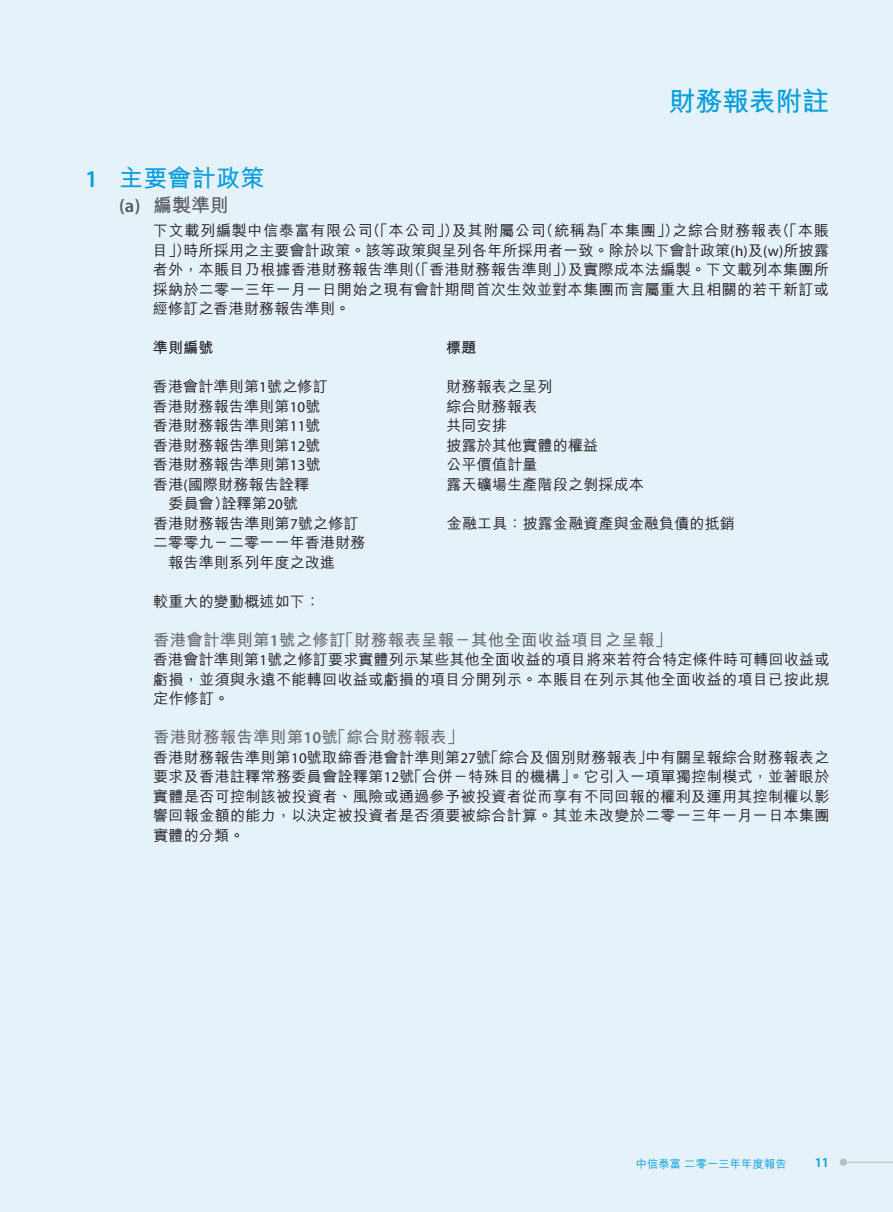
<style>
.page{position:relative;width:893px;height:1212px;background:#e6f2fa}
.page>*{position:absolute;margin:0;border:0;box-sizing:border-box;transform-origin:0 0}
.t1{font:700 27px "M Hei HK";letter-spacing:-.015em;color:#069ddc}
.t2{font:700 24px "M Hei HK";letter-spacing:.01em;color:#069ddc}
.t3{font:700 18.75px "M Hei HK";color:#57585a}
.t4{font:700 16.5px "M Hei HK";letter-spacing:.01em;color:#6c6d70}
.t5{font:500 15px/19.5px "M Hei HK";letter-spacing:.015em;color:#231f20;text-align:justify}
.t6{font:700 15px "M Hei HK";letter-spacing:.01em;color:#231f20}
.t7{font:600 13.5px "Myriad Pro";color:#069ddc}
.t8{font:500 11.25px "M Hei HK";letter-spacing:.015em;color:#069ddc}
.s1{font-family:"Myriad Pro";font-weight:600}
.s2{font-family:"Myriad Pro";font-weight:400}
</style>
<div class="page">
<hr style="left:842px;top:1162px;width:51px;height:1px;background:#bcbdc0">
<div style="left:840px;top:1158px;width:7px;height:8px;background:#bcbdc0;border-radius:50%"></div>
<h1 class="t1" style="left:669px;top:82px;width:162px">財務報表附註</h1>
<p class="t2" style="left:85px;top:161px;width:181px"><span class="s1">1</span> 主要會計政策</p>
<p class="t3" style="left:119px;top:192px;width:111px"><span class="s1">(a)</span> 編製準則</p>
<p class="t5" style="left:153px;top:220px;width:678px">下文載列編製中信泰富有限公司（「本公司」）及其附屬公司（統稱為「本集團」）之綜合財務報表（「本賬目」）時所採用之主要會計政策。該等政策與呈列各年所採用者一致。除於以下會計政策<span class="s2">(h)</span>及<span class="s2">(w)</span>所披露者外，本賬目乃根據香港財務報告準則（「香港財務報告準則」）及實際成本法編製。下文載列本集團所採納於二零一三年一月一日開始之現有會計期間首次生效並對本集團而言屬重大且相關的若干新訂或經修訂之香港財務報告準則。</p>
<p class="t6" style="left:153px;top:337px;width:62px">準則編號</p>
<p class="t6" style="left:446px;top:337px;width:32px">標題</p>
<p class="t5" style="left:153px;top:376px;width:176px">香港會計準則第<span class="s2">1</span>號之修訂</p>
<p class="t5" style="left:446px;top:376px;width:108px">財務報表之呈列</p>
<p class="t5" style="left:153px;top:395px;width:169px">香港財務報告準則第<span class="s2">10</span>號</p>
<p class="t5" style="left:446px;top:395px;width:92px">綜合財務報表</p>
<p class="t5" style="left:153px;top:415px;width:169px">香港財務報告準則第<span class="s2">11</span>號</p>
<p class="t5" style="left:446px;top:415px;width:62px">共同安排</p>
<p class="t5" style="left:153px;top:434px;width:169px">香港財務報告準則第<span class="s2">12</span>號</p>
<p class="t5" style="left:446px;top:434px;width:153px">披露於其他實體的權益</p>
<p class="t5" style="left:153px;top:454px;width:169px">香港財務報告準則第<span class="s2">13</span>號</p>
<p class="t5" style="left:447px;top:454px;width:92px">公平價值計量</p>
<p class="t5" style="left:153px;top:473px;width:158px">香港<span class="s2">(</span>國際財務報告詮釋</p>
<p class="t5" style="left:447px;top:473px;width:199px">露天礦場生產階段之剝採成本</p>
<p class="t5" style="left:153px;top:493px;width:207px;text-indent:15px">委員會）詮釋第<span class="s2">20</span>號<br>香港財務報告準則第<span class="s2">7</span>號之修訂</p>
<p class="t5" style="left:447px;top:512px;width:290px">金融工具：披露金融資產與金融負債的抵銷</p>
<p class="t5" style="left:168px;top:532px;width:199px;text-indent:-15px">二零零九－二零一一年香港財務報告準則系列年度之改進</p>
<p class="t5" style="left:153px;top:590px;width:168px">較重大的變動概述如下：</p>
<p class="t4" style="left:153px;top:628px;width:520px">香港會計準則第<span class="s1">1</span>號之修訂「財務報表呈報－其他全面收益項目之呈報」</p>
<p class="t5" style="left:153px;top:649px;width:678px">香港會計準則第<span class="s2">1</span>號之修訂要求實體列示某些其他全面收益的項目將來若符合特定條件時可轉回收益或虧損，並須與永遠不能轉回收益或虧損的項目分開列示。本賬目在列示其他全面收益的項目已按此規定作修訂。</p>
<p class="t4" style="left:153px;top:725px;width:312px">香港財務報告準則第<span class="s1">10</span>號「綜合財務報表」</p>
<p class="t5" style="left:153px;top:746px;width:678px">香港財務報告準則第<span class="s2">10</span>號取締香港會計準則第<span class="s2">27</span>號「綜合及個別財務報表」中有關呈報綜合財務報表之要求及香港註釋常務委員會詮釋第<span class="s2">12</span>號「合併－特殊目的機構」。它引入一項單獨控制模式，並著眼於實體是否可控制該被投資者、風險或通過參予被投資者從而享有不同回報的權利及運用其控制權以影響回報金額的能力，以決定被投資者是否須要被綜合計算。其並未改變於二零一三年一月一日本集團實體的分類。</p>
<p class="t8" style="left:636px;top:1155px;width:153px">中信泰富二零一三年年度報告</p>
<p class="t7" style="left:815px;top:1155px;width:16px">11</p>
</div>
